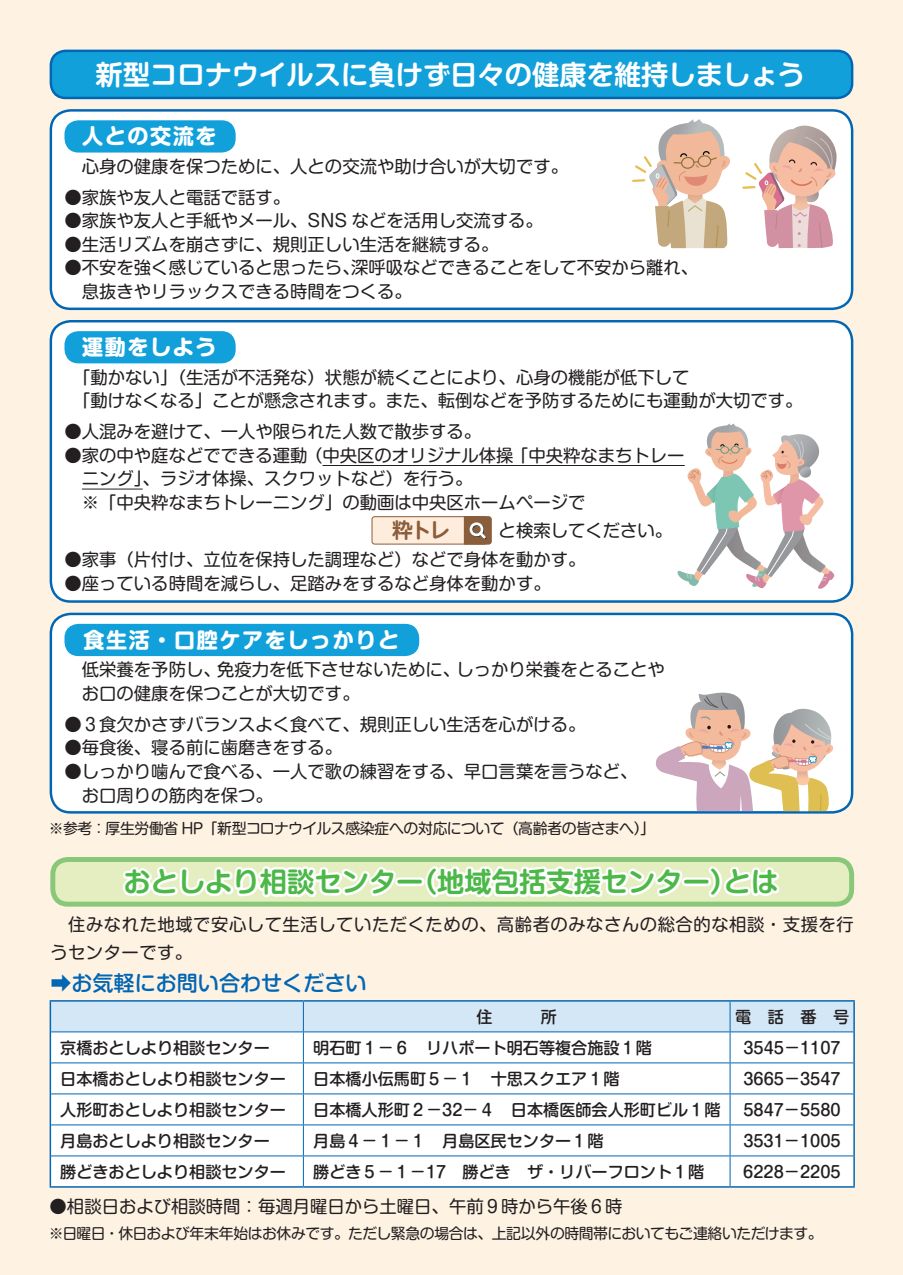
<style>
.page{position:relative;width:903px;height:1275px;background:#fef2e3}
.page>*{position:absolute;margin:0;border:0;box-sizing:border-box;transform-origin:0 0}
.t1{font:700 27.3px "Shin M Go Pro De";color:#fff}
.t2{font:700 27.3px "Shin M Go Pro De";color:#4cb848}
.t3{font:700 21px "Shin M Go Pro";letter-spacing:.075em;color:#fff}
.t4{font:500 21px "Shin M Go Pro";color:#0166b3}
.t5{font:700 20.82px "UD Shin M Go Pro De";color:#8a5d3b}
.t6{font:17.32px/23.6px "Shin M Go Pro";color:#231f20}
.t7{font:17.32px/28.5px "Shin M Go Pro";letter-spacing:.03em;color:#231f20}
.t8{font:500 16.1px "Shin M Go Pro";color:#231f20}
.t9{font:14.88px "Shin M Go Pro";letter-spacing:-.035em;color:#231f20}
</style>
<div class="page">
<div style="left:51px;top:51px;width:801px;height:47px;background:#12a0db;border-radius:15px"></div>
<div style="left:50px;top:50px;width:803px;height:49px;border:2px solid #0166b3;border-radius:15px"></div>
<div style="left:51px;top:1032px;width:802px;height:154px;background:#fff"></div>
<hr style="left:50px;top:1000px;width:253px;height:2px;background:#0166b3">
<hr style="left:303px;top:1000px;width:427px;height:2px;background:#0166b3">
<hr style="left:730px;top:1000px;width:125px;height:2px;background:#0166b3">
<hr style="left:853px;top:1002px;width:2px;height:30px;background:#0166b3">
<hr style="left:50px;top:1032px;width:1px;height:31px;background:#0166b3">
<hr style="left:853px;top:1032px;width:2px;height:31px;background:#0166b3">
<hr style="left:50px;top:1063px;width:1px;height:31px;background:#0166b3">
<hr style="left:853px;top:1063px;width:2px;height:31px;background:#0166b3">
<hr style="left:50px;top:1094px;width:1px;height:31px;background:#0166b3">
<hr style="left:853px;top:1094px;width:2px;height:31px;background:#0166b3">
<hr style="left:50px;top:1125px;width:1px;height:31px;background:#0166b3">
<hr style="left:853px;top:1125px;width:2px;height:31px;background:#0166b3">
<hr style="left:50px;top:1156px;width:1px;height:30px;background:#0166b3">
<hr style="left:853px;top:1156px;width:2px;height:30px;background:#0166b3">
<hr style="left:50px;top:1186px;width:253px;height:2px;background:#0166b3">
<hr style="left:303px;top:1186px;width:427px;height:2px;background:#0166b3">
<hr style="left:730px;top:1186px;width:125px;height:2px;background:#0166b3">
<div style="left:50px;top:1001px;width:804px;height:31px;background:#d4e7f6"></div>
<hr style="left:51px;top:1031px;width:252px;height:1px;background:#0166b3">
<hr style="left:303px;top:1031px;width:427px;height:1px;background:#0166b3">
<hr style="left:303px;top:1032px;width:1px;height:30px;background:#0166b3">
<hr style="left:730px;top:1031px;width:123px;height:1px;background:#0166b3">
<hr style="left:730px;top:1032px;width:1px;height:30px;background:#0166b3">
<hr style="left:51px;top:1062px;width:252px;height:1px;background:#0166b3">
<hr style="left:303px;top:1062px;width:427px;height:1px;background:#0166b3">
<hr style="left:303px;top:1063px;width:1px;height:30px;background:#0166b3">
<hr style="left:730px;top:1062px;width:123px;height:1px;background:#0166b3">
<hr style="left:730px;top:1063px;width:1px;height:30px;background:#0166b3">
<hr style="left:51px;top:1093px;width:252px;height:1px;background:#0166b3">
<hr style="left:303px;top:1093px;width:427px;height:1px;background:#0166b3">
<hr style="left:303px;top:1094px;width:1px;height:30px;background:#0166b3">
<hr style="left:730px;top:1093px;width:123px;height:1px;background:#0166b3">
<hr style="left:730px;top:1094px;width:1px;height:30px;background:#0166b3">
<hr style="left:51px;top:1124px;width:252px;height:1px;background:#0166b3">
<hr style="left:303px;top:1124px;width:427px;height:1px;background:#0166b3">
<hr style="left:303px;top:1125px;width:1px;height:30px;background:#0166b3">
<hr style="left:730px;top:1124px;width:123px;height:1px;background:#0166b3">
<hr style="left:730px;top:1125px;width:1px;height:30px;background:#0166b3">
<hr style="left:51px;top:1155px;width:252px;height:1px;background:#0166b3">
<hr style="left:303px;top:1155px;width:427px;height:1px;background:#0166b3">
<hr style="left:303px;top:1156px;width:1px;height:30px;background:#0166b3">
<hr style="left:730px;top:1155px;width:123px;height:1px;background:#0166b3">
<hr style="left:730px;top:1156px;width:1px;height:30px;background:#0166b3">
<div style="left:53px;top:859px;width:798px;height:45px;background:#e5eec1;border-radius:15px"></div>
<svg style="left:120px;top:612px;width:279px;height:286px"></svg>
<div style="left:395px;top:877px;width:30px;height:9px;border:5px solid #fff;border-radius:2px"></div>
<div style="left:50px;top:857px;width:804px;height:50px;border:5px solid #88c878;border-radius:15px"></div>
<div style="left:51px;top:110px;width:801px;height:199px;background:#fff;border-radius:20px"></div>
<div style="left:50px;top:109px;width:803px;height:201px;border:2px solid #0166b3;border-radius:20px"></div>
<svg style="left:632px;top:119px;width:98px;height:129px"></svg>
<svg style="left:742px;top:126px;width:94px;height:122px"></svg>
<div style="left:64px;top:120px;width:172px;height:33px;background:#12a0db;border-radius:14px"></div>
<div style="left:51px;top:614px;width:801px;height:198px;background:#fff;border-radius:20px"></div>
<div style="left:50px;top:613px;width:803px;height:201px;border:2px solid #0166b3;border-radius:20px"></div>
<svg style="left:419px;top:693px;width:414px;height:214px"></svg>
<div style="left:64px;top:624px;width:355px;height:32px;background:#12a0db;border-radius:14px"></div>
<div style="left:51px;top:321px;width:801px;height:280px;background:#fff;border-radius:20px"></div>
<div style="left:50px;top:320px;width:803px;height:283px;border:2px solid #0166b3;border-radius:20px"></div>
<svg style="left:677px;top:423px;width:157px;height:166px"></svg>
<hr style="left:322px;top:465px;width:363px;height:1px;background:#231f20">
<hr style="left:82px;top:489px;width:61px;height:1px;background:#231f20">
<div style="left:64px;top:331px;width:172px;height:32px;background:#12a0db;border-radius:14px"></div>
<div style="left:372px;top:517px;width:115px;height:27px;background:#feeddc;border-radius:3px"></div>
<div style="left:372px;top:516px;width:115px;height:28px;border:1px solid #8a5d3b;border-radius:3px"></div>
<svg style="left:463px;top:516px;width:29px;height:29px"></svg>
<h1 class="t1" style="left:96px;top:52px;width:711px">新型コロナウイルスに負けず日々の健康を維持しましょう</h1>
<p class="t3" style="left:82px;top:119px;width:136px">人との交流を</p>
<p class="t6" style="left:64px;top:152px;width:505px">　心身の健康を保つために、人との交流や助け合いが大切です。</p>
<p class="t6" style="left:64px;top:183px;width:227px">●家族や友人と電話で話す。</p>
<p class="t6" style="left:64px;top:207px;width:480px">●家族や友人と手紙やメール、SNS などを活用し交流する。</p>
<p class="t6" style="left:64px;top:230px;width:436px">●生活リズムを崩さずに、規則正しい生活を継続する。</p>
<p class="t6" style="left:82px;top:254px;width:618px;text-indent:-17px">●不安を強く感じていると思ったら、深呼吸などできることをして不安から離れ、息抜きやリラックスできる時間をつくる。</p>
<p class="t3" style="left:82px;top:330px;width:136px">運動をしよう</p>
<p class="t6" style="left:73px;top:363px;width:731px">「動かない」（生活が不活発な）状態が続くことにより、心身の機能が低下して<br>「動けなくなる」ことが懸念されます。また、転倒などを予防するためにも運動が大切です。</p>
<p class="t6" style="left:64px;top:418px;width:418px">●人混みを避けて、一人や限られた人数で散歩する。</p>
<p class="t6" style="left:64px;top:441px;width:622px">●家の中や庭などでできる運動（中央区のオリジナル体操「中央粋なまちトレー</p>
<p class="t6" style="left:82px;top:465px;width:392px">ニング」、ラジオ体操、スクワットなど）を行う。</p>
<p class="t6" style="left:64px;top:488px;width:522px">　※「中央粋なまちトレーニング」の動画は中央区ホームページで</p>
<p class="t5" style="left:392px;top:513px;width:60px">粋トレ</p>
<p class="t6" style="left:64px;top:545px;width:522px">●家事（片付け、立位を保持した調理など）などで身体を動かす。</p>
<p class="t6" style="left:64px;top:569px;width:488px">●座っている時間を減らし、足踏みをするなど身体を動かす。</p>
<p class="t3" style="left:83px;top:623px;width:317px">食生活・口腔ケアをしっかりと</p>
<p class="t6" style="left:82px;top:656px;width:584px">低栄養を予防し、免疫力を低下させないために、しっかり栄養をとることやお口の健康を保つことが大切です。</p>
<p class="t6" style="left:64px;top:710px;width:522px">●３食欠かさずバランスよく食べて、規則正しい生活を心がける。</p>
<p class="t6" style="left:64px;top:734px;width:279px">●毎食後、寝る前に歯磨きをする。</p>
<p class="t6" style="left:82px;top:758px;width:557px;text-indent:-17px">●しっかり噛んで食べる、一人で歌の練習をする、早口言葉を言うなど、お口周りの筋肉を保つ。</p>
<p class="t9" style="left:49px;top:816px;width:607px">※参考：厚生労働省 HP「新型コロナウイルス感染症への対応について（高齢者の皆さまへ）」</p>
<h1 class="t2" style="left:123px;top:860px;width:656px">おとしより相談センター（地域包括支援センター）とは</h1>
<p class="t7" style="left:50px;top:908px;width:805px">　住みなれた地域で安心して生活していただくための、高齢者のみなさんの総合的な相談・支援を行うセンターです。</p>
<p class="t4" style="left:50px;top:966px;width:318px">➡お気軽にお問い合わせください</p>
<p class="t8" style="left:735px;top:1003px;width:116px">電話番号</p>
<p class="t8" style="left:60px;top:1034px;width:211px">京橋おとしより相談センター</p>
<p class="t8" style="left:313px;top:1034px;width:340px">明石町１−６　リハポート明石等複合施設１階</p>
<p class="t8" style="left:743px;top:1034px;width:99px">3545−1107</p>
<p class="t8" style="left:60px;top:1065px;width:227px">日本橋おとしより相談センター</p>
<p class="t8" style="left:313px;top:1065px;width:308px">日本橋小伝馬町５−１　十思スクエア１階</p>
<p class="t8" style="left:743px;top:1065px;width:99px">3665−3547</p>
<p class="t8" style="left:60px;top:1096px;width:227px">人形町おとしより相談センター</p>
<p class="t8" style="left:313px;top:1096px;width:409px">日本橋人形町２−32−４　日本橋医師会人形町ビル１階</p>
<p class="t8" style="left:743px;top:1096px;width:99px">5847−5580</p>
<p class="t8" style="left:60px;top:1127px;width:211px">月島おとしより相談センター</p>
<p class="t8" style="left:313px;top:1127px;width:292px">月島４−１−１　月島区民センター１階</p>
<p class="t8" style="left:743px;top:1127px;width:99px">3531−1005</p>
<p class="t8" style="left:60px;top:1158px;width:227px">勝どきおとしより相談センター</p>
<p class="t8" style="left:313px;top:1158px;width:393px">勝どき５−１−17　勝どき　ザ・リバーフロント１階</p>
<p class="t8" style="left:743px;top:1158px;width:99px">6228−2205</p>
<p class="t6" style="left:50px;top:1192px;width:574px">●相談日および相談時間：毎週月曜日から土曜日、午前９時から午後６時</p>
<p class="t9" style="left:49px;top:1221px;width:775px">※日曜日・休日および年末年始はお休みです。ただし緊急の場合は、上記以外の時間帯においてもご連絡いただけます。</p>
</div>
